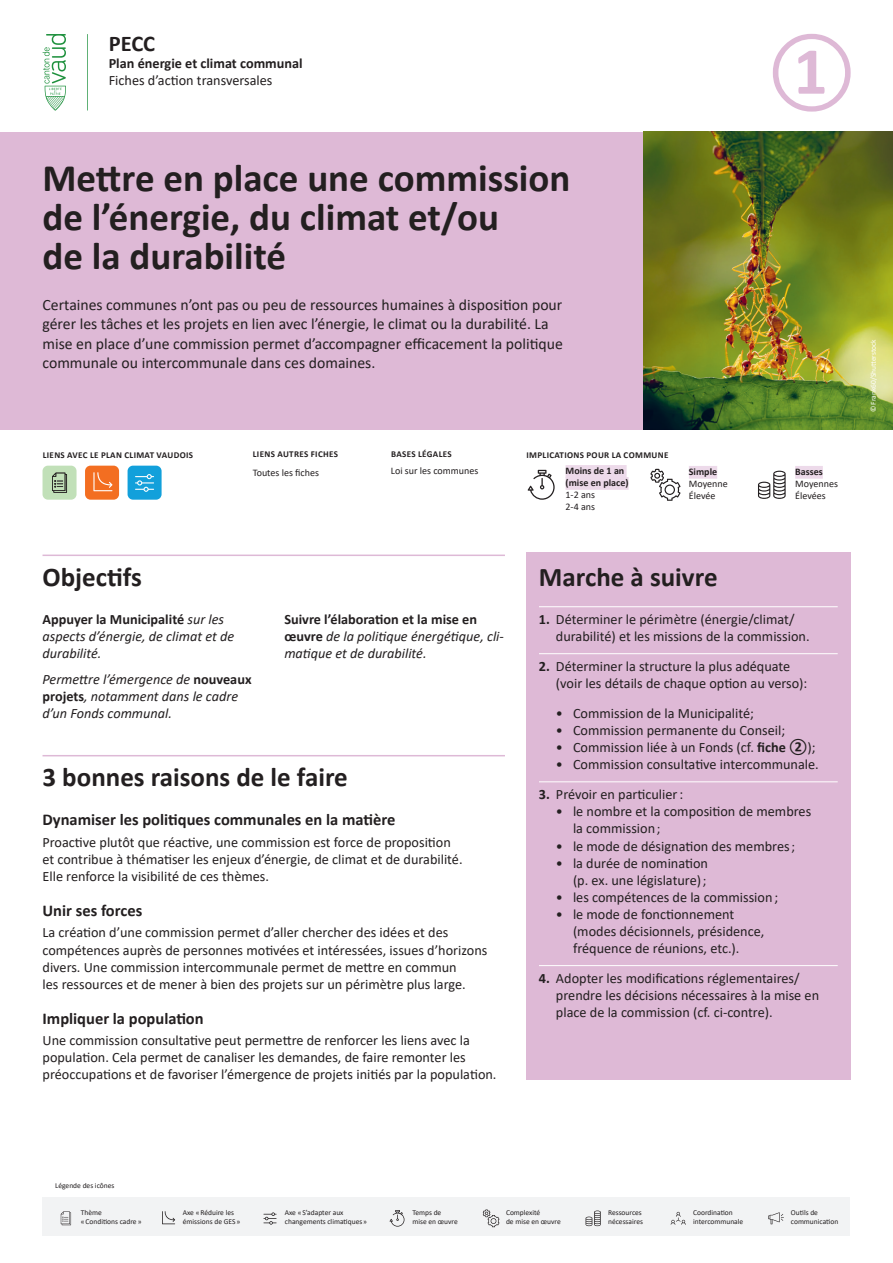
<style>
.page{position:relative;width:893px;height:1263px;background:#fff}
.page>*{position:absolute;margin:0;border:0;box-sizing:border-box;transform-origin:0 0}
.N__fiches__violet{font:700 67.5px "Calibri";color:#deb9d6}
.Titre_FICHE{font:700 39px/39px "Calibri";color:#231f20}
.Titre_niv__1___Filet__violet{font:700 27px "Calibri";color:#231f20}
.Titre_niv__1___Bloc_couleur{font:700 27px "Calibri";color:#231f20}
.t1{font:700 22.5px "Calibri";color:#231f20}
.Titre_paragraphe_1st{font:700 16.5px "Calibri";color:#231f20}
.Titre_paragraphe{font:700 16.5px "Calibri";color:#231f20}
.Chapeau_FICHE{font:15.75px/19.5px "Calibri";color:#231f20}
.TXT_courant{font:14.25px/17.1px "Calibri";color:#231f20}
.TXT_courant__2mm{font:italic 14.25px/17.1px "Calibri";color:#231f20}
.t2{font:700 14.25px "Calibri";color:#231f20}
.Mini{font:10.05px "Calibri";color:#231f20}
.Mini_selectionné__violet{font:700 10.05px/12px "Calibri";color:#231f20}
.Mini_CAP{font:700 9px "Calibri";letter-spacing:.04em;color:#231f20}
.Légende_des_icônes{font:7.5px/8.2px "Calibri";color:#231f20}
.Légende_des_icônes-2{font:7.5px "Calibri";color:#fff}
.s1{font-weight:700;font-style:normal}
.s2{font-weight:700}
.s3{font-size:13.5px}
</style>
<div class="page">
<div style="left:0;top:132px;width:643px;height:297px;background:#deb9d6"></div>
<svg style="left:43px;top:34px;width:23px;height:77px"></svg>
<svg style="left:87px;top:34px;width:1px;height:77px"></svg>
<div style="left:43px;top:1197px;width:807px;height:38px;background:#f2f3f4"></div>
<div style="left:85px;top:466px;width:34px;height:34px;background:#f36e21;border-radius:5px"></div>
<svg style="left:93px;top:472px;width:19px;height:19px"></svg>
<div style="left:128px;top:466px;width:34px;height:34px;background:#12a0db;border-radius:5px"></div>
<svg style="left:135px;top:474px;width:19px;height:18px"></svg>
<svg style="left:528px;top:470px;width:27px;height:30px"></svg>
<svg style="left:390px;top:1210px;width:14px;height:16px"></svg>
<svg style="left:263px;top:1212px;width:14px;height:13px"></svg>
<svg style="left:162px;top:1211px;width:13px;height:13px"></svg>
<svg style="left:483px;top:1209px;width:16px;height:18px"></svg>
<svg style="left:586px;top:1210px;width:15px;height:16px"></svg>
<svg style="left:671px;top:1212px;width:15px;height:13px"></svg>
<svg style="left:768px;top:1212px;width:16px;height:12px"></svg>
<svg style="left:650px;top:469px;width:30px;height:32px"></svg>
<svg style="left:758px;top:471px;width:28px;height:28px"></svg>
<img style="left:643px;top:132px;width:250px;height:297px">
<svg style="left:61px;top:1211px;width:10px;height:14px"></svg>
<div style="left:795px;top:466px;width:28px;height:13px;background:#eddaea"></div>
<div style="left:689px;top:466px;width:28px;height:13px;background:#eddaea"></div>
<div style="left:566px;top:465px;width:61px;height:13px;background:#eddaea"></div>
<div style="left:566px;top:477px;width:63px;height:13px;background:#eddaea"></div>
<div style="left:43px;top:466px;width:34px;height:34px;background:#c1e0b8;border-radius:5px"></div>
<svg style="left:52px;top:473px;width:15px;height:20px"></svg>
<div style="left:526px;top:553px;width:324px;height:527px;background:#deb9d6"></div>
<hr style="left:539px;top:606px;width:299px;height:1px;background:#fff">
<hr style="left:539px;top:653px;width:299px;height:1px;background:#fff">
<hr style="left:539px;top:781px;width:299px;height:1px;background:#fff">
<hr style="left:539px;top:965px;width:299px;height:1px;background:#fff">
<hr style="left:43px;top:755px;width:462px;height:1px;background:#deb9d6">
<hr style="left:43px;top:554px;width:462px;height:2px;background:#deb9d6">
<h3 class="t1" style="left:109px;top:28px;width:48px">PECC</h3>
<p class="t2" style="left:109px;top:53px;width:195px">Plan énergie et climat communal</p>
<p class="TXT_courant" style="left:109px;top:71px;width:165px">Fiches d’action transversales</p>
<p class="Titre_FICHE" style="left:43px;top:158px;width:529px">Mettre en place une commission de l’énergie, du climat et/ou<br>de la durabilité</p>
<p class="Chapeau_FICHE" style="left:43px;top:294px;width:522px">Certaines communes n’ont pas ou peu de ressources humaines à disposition pour gérer les tâches et les projets en lien avec l’énergie, le climat ou la durabilité. La mise en place d’une commission permet d’accompagner efficacement la politique communale ou intercommunale dans ces domaines.</p>
<p class="Mini_CAP" style="left:391px;top:448px;width:62px">BASES LÉGALES</p>
<p class="Mini" style="left:391px;top:464px;width:89px">Loi sur les communes</p>
<p class="Mini_CAP" style="left:253px;top:448px;width:87px">LIENS AUTRES FICHES</p>
<p class="Mini" style="left:253px;top:465px;width:68px">Toutes les fiches</p>
<p class="Mini_CAP" style="left:43px;top:448px;width:152px">LIENS AVEC LE PLAN CLIMAT VAUDOIS</p>
<p class="Mini_CAP" style="left:526px;top:448px;width:144px">IMPLICATIONS POUR LA COMMUNE</p>
<p class="Mini_selectionné__violet" style="left:566px;top:465px;width:65px">Moins de 1 an (mise en place)</p>
<p class="Mini" style="left:566px;top:488px;width:31px">1-2 ans</p>
<p class="Mini" style="left:566px;top:500px;width:31px">2-4 ans</p>
<p class="Mini_selectionné__violet" style="left:689px;top:466px;width:30px">Simple</p>
<p class="Mini" style="left:689px;top:477px;width:40px">Moyenne</p>
<p class="Mini" style="left:689px;top:489px;width:28px">Élevée</p>
<p class="N__fiches__violet" style="left:767px;top:26px;width:91px">①</p>
<p class="Mini_selectionné__violet" style="left:795px;top:466px;width:29px">Basses</p>
<p class="Mini" style="left:795px;top:477px;width:44px">Moyennes</p>
<p class="Mini" style="left:795px;top:489px;width:32px">Élevées</p>
<p class="Légende_des_icônes-2" style="left:868px;top:412px;width:75px;rotate:-90deg">© Frank60/Shutterstock</p>
<p class="Titre_niv__1___Filet__violet" style="left:43px;top:558px;width:101px">Objectifs</p>
<p class="TXT_courant__2mm" style="left:43px;top:610px;width:193px"><span class="s1">Appuyer la Municipalité</span> sur les aspects d’énergie, de climat et de durabilité.</p>
<p class="TXT_courant__2mm" style="left:43px;top:670px;width:211px">Permettre l’émergence de <span class="s1">nouveaux projets</span>, notamment dans le cadre d’un Fonds communal.</p>
<p class="TXT_courant__2mm" style="left:284px;top:610px;width:221px"><span class="s1">Suivre l’élaboration et la mise en œuvre</span> de la politique énergétique, cli&shy;matique et de durabilité.</p>
<p class="Titre_niv__1___Filet__violet" style="left:43px;top:758px;width:307px">3 bonnes raisons de le faire</p>
<p class="Titre_paragraphe_1st" style="left:43px;top:808px;width:354px">Dynamiser les politiques communales en la matière</p>
<p class="TXT_courant" style="left:43px;top:833px;width:422px">Proactive plutôt que réactive, une commission est force de proposition et contribue à thématiser les enjeux d’énergie, de climat et de durabilité.<br>Elle renforce la visibilité de ces thèmes.</p>
<p class="Titre_paragraphe" style="left:43px;top:899px;width:101px">Unir ses forces</p>
<p class="TXT_courant" style="left:43px;top:924px;width:446px">La création d’une commission permet d’aller chercher des idées et des compétences auprès de personnes motivées et intéressées, issues d’horizons divers. Une commission intercommunale permet de mettre en commun<br>les ressources et de mener à bien des projets sur un périmètre plus large.</p>
<p class="Titre_paragraphe" style="left:43px;top:1006px;width:163px">Impliquer la population</p>
<p class="TXT_courant" style="left:43px;top:1031px;width:456px">Une commission consultative peut permettre de renforcer les liens avec la population. Cela permet de canaliser les demandes, de faire remonter les préoccupations et de favoriser l’émergence de projets initiés par la population.</p>
<p class="Titre_niv__1___Bloc_couleur" style="left:539px;top:558px;width:180px">Marche à suivre</p>
<p class="TXT_courant" style="left:556px;top:610px;width:255px;text-indent:-17px"><span class="s2">1.</span> Déterminer le périmètre (énergie/climat/ durabilité) et les missions de la commission.</p>
<p class="TXT_courant" style="left:556px;top:657px;width:253px;text-indent:-17px"><span class="s2">2.</span> Déterminer la structure la plus adéquate (voir les détails de chaque option au verso):</p>
<p class="TXT_courant" style="left:556px;top:704px;width:200px">• Commission de la Municipalité;</p>
<p class="TXT_courant" style="left:556px;top:721px;width:231px">• Commission permanente du Conseil;</p>
<p class="TXT_courant" style="left:556px;top:739px;width:261px">• Commission liée à un Fonds (cf. <span class="s2">fiche ②</span>);</p>
<p class="TXT_courant" style="left:556px;top:756px;width:264px">• Commission consultative intercommunale.</p>
<p class="TXT_courant" style="left:539px;top:786px;width:146px"><span class="s2">3.</span> Prévoir en particulier :</p>
<p class="TXT_courant" style="left:573px;top:803px;width:240px;text-indent:-17px">• le nombre et la composition de membres la commission <span class="s3">;</span></p>
<p class="TXT_courant" style="left:556px;top:837px;width:241px">• le mode de désignation des membres <span class="s3">;</span></p>
<p class="TXT_courant" style="left:556px;top:854px;width:154px;text-align:right">• la durée de nomination (p. ex. une législature) <span class="s3">;</span></p>
<p class="TXT_courant" style="left:556px;top:888px;width:224px">• les compétences de la commission ;</p>
<p class="TXT_courant" style="left:573px;top:905px;width:193px;text-indent:-17px">• le mode de fonctionnement (modes décisionnels, présidence, fréquence de réunions, etc.).</p>
<p class="TXT_courant" style="left:556px;top:969px;width:265px;text-indent:-17px"><span class="s2">4.</span> Adopter les modifications réglementaires/ prendre les décisions nécessaires à la mise en place de la commission (cf. ci-contre).</p>
<p class="Légende_des_icônes" style="left:55px;top:1181px;width:61px">Légende des icônes</p>
<p class="Légende_des_icônes" style="left:81px;top:1209px;width:62px">Thème<br>« Conditions cadre »</p>
<p class="Légende_des_icônes" style="left:183px;top:1209px;width:59px">Axe « Réduire les émissions de GES »</p>
<p class="Légende_des_icônes" style="left:506px;top:1209px;width:56px">Complexité<br>de mise en œuvre</p>
<p class="Légende_des_icônes" style="left:608px;top:1209px;width:36px">Ressources nécessaires</p>
<p class="Légende_des_icônes" style="left:693px;top:1209px;width:52px">Coordination intercommunale</p>
<p class="Légende_des_icônes" style="left:791px;top:1209px;width:49px">Outils de communication</p>
<p class="Légende_des_icônes" style="left:285px;top:1209px;width:84px">Axe « S’adapter aux changements climatiques »</p>
<p class="Légende_des_icônes" style="left:412px;top:1209px;width:47px">Temps de<br>mise en œuvre</p>
</div>
